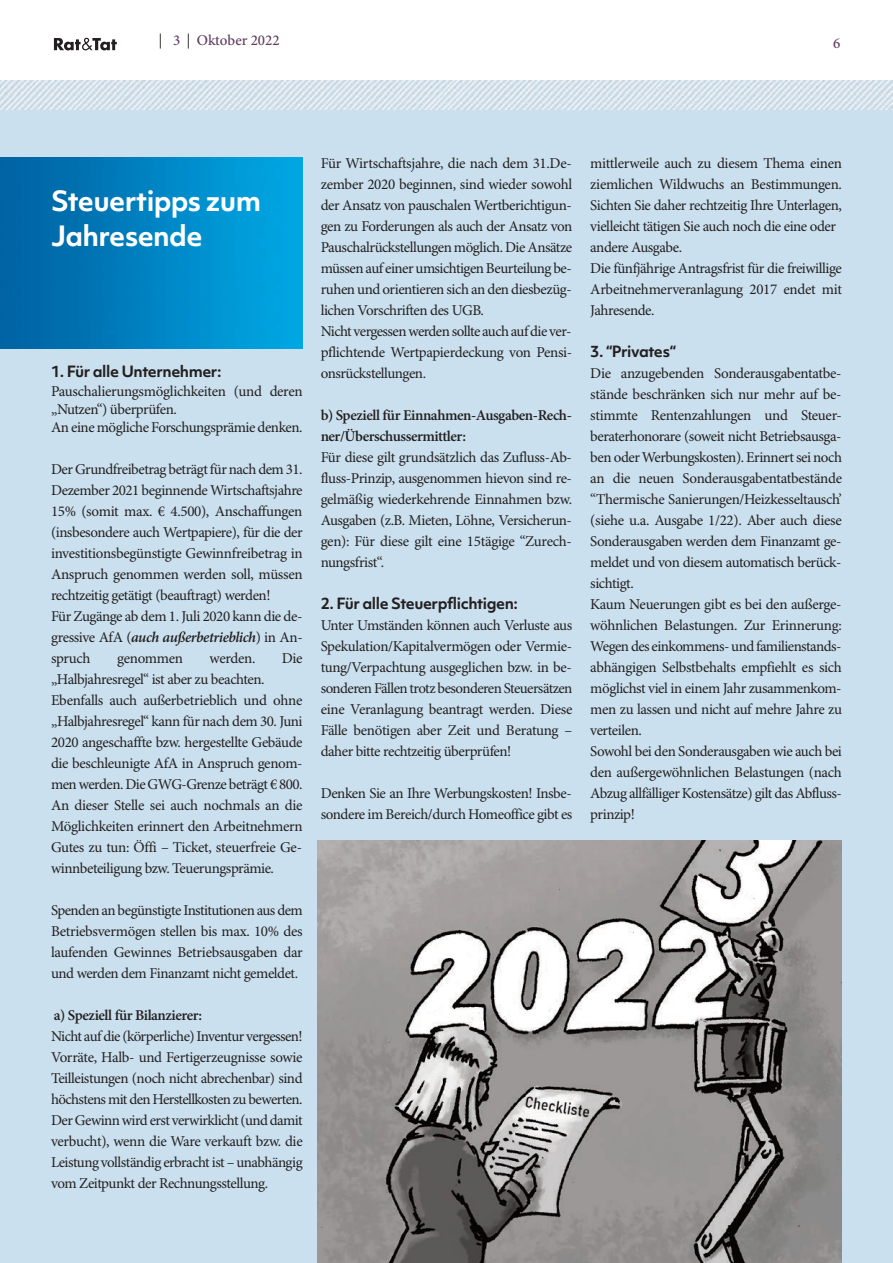
<style>
.page{position:relative;width:893px;height:1263px;background:#fff}
.page>*{position:absolute;margin:0;border:0;box-sizing:border-box;transform-origin:0 0}
.t1{font:700 27px/34.5px "Objektiv Mk 1";letter-spacing:-.025em;color:#fff}
.t2{font:15px/21px "Minion Pro";letter-spacing:-.03em;color:#231f20}
.t3{font:600 15px/21px "Minion Pro";letter-spacing:-.03em;color:#231f20}
.t4{font:700 15px "Objektiv Mk 1";letter-spacing:-.03em;color:#231f20}
.t5{font:500 15px "Minion Pro";color:#603a5f}
.s1{font-family:"Futura BT";font-weight:400;color:#231f20}
.s2{font-weight:600;font-style:italic}
</style>
<div class="page">
<div style="left:0;top:109px;width:893px;height:1154px;background:#cae0ee"></div>
<img style="left:0;top:81px;width:893px;height:28px">
<svg style="left:54px;top:38px;width:63px;height:12px"></svg>
<img style="left:0;top:157px;width:303px;height:192px">
<img style="left:317px;top:840px;width:525px;height:423px">
<p class="t5" style="left:157px;top:31px;width:124px"><span class="s1">|</span> 3 <span class="s1">|</span> Oktober 2022</p>
<p class="t5" style="left:833px;top:34px;width:9px">6</p>
<h1 class="t1" style="left:51px;top:186px;width:212px">Steuertipps zum<br>Jahresende</h1>
<p class="t4" style="left:51px;top:365px;width:172px">1. Für alle Unternehmer:</p>
<p class="t2" style="left:51px;top:383px;width:253px;line-height:18px">Pauschalierungsmöglichkeiten (und deren „Nutzen“) überprüfen.<br>An eine mögliche Forschungsprämie denken.</p>
<p class="t2" style="left:51px;top:460px;width:253px">Der Grundfreibetrag beträgt für nach dem 31.<br>Dezember 2021 beginnende Wirtschaftsjahre 15% (somit max. € 4.500), Anschaffungen (insbesondere auch Wertpapiere), für die der investitionsbegünstigte Gewinnfreibetrag in Anspruch genommen werden soll, müssen rechtzeitig getätigt (beauftragt) werden!<br>Für Zugänge ab dem 1. Juli 2020 kann die de&shy;gressive AfA (<span class="s2">auch außerbetrieblich</span>) in An&shy;spruch</p>
<p class="t2" style="left:117px;top:649px;width:67px">genommen</p>
<p class="t2" style="left:209px;top:649px;width:47px">werden.</p>
<p class="t2" style="left:282px;top:649px;width:22px">Die</p>
<p class="t2" style="left:51px;top:670px;width:253px">„Halbjahresregel“ ist aber zu beachten.<br>Ebenfalls auch außerbetrieblich und ohne „Halbjahresregel“ kann für nach dem 30. Juni 2020 angeschaffte bzw. hergestellte Gebäude die beschleunigte AfA in Anspruch genom&shy;men werden. Die GWG-Grenze beträgt € 800.<br>An dieser Stelle sei auch nochmals an die Möglichkeiten erinnert den Arbeitnehmern Gutes zu tun: Öffi – Ticket, steuerfreie Ge&shy;winnbeteiligung bzw. Teuerungsprämie.</p>
<p class="t2" style="left:51px;top:901px;width:253px;text-align:justify">Spenden an begünstigte Institutionen aus dem Betriebsvermögen stellen bis max. 10% des laufenden Gewinnes Betriebsausgaben dar und werden dem Finanzamt nicht gemeldet.</p>
<p class="t3" style="left:54px;top:1006px;width:150px">a) Speziell für Bilanzierer:</p>
<p class="t2" style="left:51px;top:1027px;width:253px;text-align:justify">Nicht auf die (körperliche) Inventur vergessen!<br>Vorräte, Halb- und Fertigerzeugnisse sowie Teilleistungen (noch nicht abrechenbar) sind höchstens mit den Herstellkosten zu bewerten.<br>Der Gewinn wird erst verwirklicht (und damit verbucht), wenn die Ware verkauft bzw. die Leistung vollständig erbracht ist – unabhängig vom Zeitpunkt der Rechnungsstellung.</p>
<p class="t2" style="left:321px;top:154px;width:253px">Für Wirtschaftsjahre, die nach dem 31.De&shy;zember 2020 beginnen, sind wieder sowohl der Ansatz von pauschalen Wertberichtigun&shy;gen zu Forderungen als auch der Ansatz von Pauschalrückstellungen möglich. Die Ansätze müssen auf einer umsichtigen Beurteilung be&shy;ruhen und orientieren sich an den diesbezüg&shy;lichen Vorschriften des UGB.<br>Nicht vergessen werden sollte auch auf die ver&shy;pflichtende Wertpapierdeckung von Pensi&shy;onsrückstellungen.</p>
<p class="t3" style="left:321px;top:406px;width:253px">b) Speziell für Einnahmen-Ausgaben-Rech&shy;ner/Überschussermittler:</p>
<p class="t2" style="left:321px;top:448px;width:253px;text-align:justify">Für diese gilt grundsätzlich das Zufluss-Ab&shy;fluss-Prinzip, ausgenommen hievon sind re&shy;gelmäßig wiederkehrende Einnahmen bzw.<br>Ausgaben (z.B. Mieten, Löhne, Versicherun&shy;gen): Für diese gilt eine 15tägige “Zurech&shy;nungsfrist“.</p>
<p class="t4" style="left:321px;top:597px;width:199px">2. Für alle Steuerpflichtigen:</p>
<p class="t2" style="left:321px;top:616px;width:253px;text-align:justify">Unter Umständen können auch Verluste aus Spekulation/Kapitalvermögen oder Vermie&shy;tung/Verpachtung ausgeglichen bzw. in be&shy;sonderen Fällen trotz besonderen Steuersätzen eine Veranlagung beantragt werden. Diese Fälle benötigen aber Zeit und Beratung – daher bitte rechtzeitig überprüfen!</p>
<p class="t2" style="left:321px;top:784px;width:253px">Denken Sie an Ihre Werbungskosten! Insbe&shy;sondere im Bereich/durch Homeoffice gibt es</p>
<p class="t2" style="left:590px;top:154px;width:253px">mittlerweile auch zu diesem Thema einen ziemlichen Wildwuchs an Bestimmungen.<br>Sichten Sie daher rechtzeitig Ihre Unterlagen, vielleicht tätigen Sie auch noch die eine oder andere Ausgabe.<br>Die fünfjährige Antragsfrist für die freiwillige Arbeitnehmerveranlagung 2017 endet mit Jahresende.</p>
<p class="t4" style="left:590px;top:345px;width:87px">3. “Privates“</p>
<p class="t2" style="left:590px;top:364px;width:253px">Die anzugebenden Sonderausgabentatbe&shy;stände beschränken sich nur mehr auf be&shy;stimmte Rentenzahlungen und Steuer&shy;beraterhonorare (soweit nicht Betriebsausga&shy;ben oder Werbungskosten). Erinnert sei noch an die neuen Sonderausgabentatbestände “Thermische Sanierungen/Heizkesseltausch’ (siehe u.a. Ausgabe 1/22). Aber auch diese Sonderausgaben werden dem Finanzamt ge&shy;meldet und von diesem automatisch berück&shy;sichtigt.<br>Kaum Neuerungen gibt es bei den außerge&shy;wöhnlichen Belastungen. Zur Erinnerung:<br>Wegen des einkommens- und familienstands&shy;abhängigen Selbstbehalts empfiehlt es sich möglichst viel in einem Jahr zusammenkom&shy;men zu lassen und nicht auf mehre Jahre zu verteilen.<br>Sowohl bei den Sonderausgaben wie auch bei den außergewöhnlichen Belastungen (nach Abzug allfälliger Kostensätze) gilt das Abfluss&shy;prinzip!</p>
</div>
